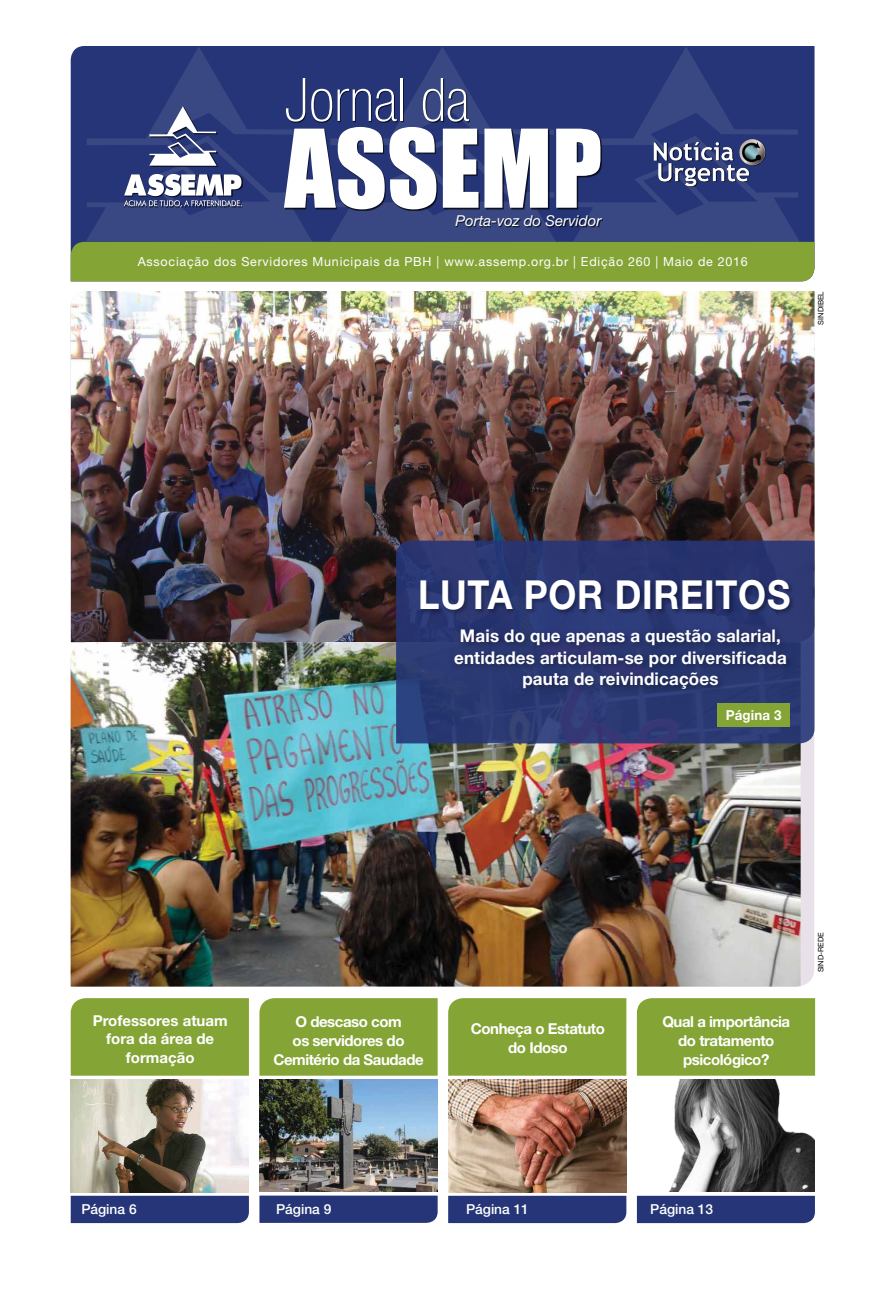
<style>
.page{position:relative;width:886px;height:1294px;background:#fff}
.page>*{position:absolute;margin:0;border:0;box-sizing:border-box;transform-origin:0 0}
.t1{font:100px "Impact";color:#fff}
.t2{font:100 condensed 60px "Helvetica Neue LT Std";color:#fff}
.t3{font:700 40px "Helvetica Neue LT Std";letter-spacing:.02em;color:#fff;scale:.9 1}
.t4{font:700 17.5px/21.2px "Helvetica Neue LT Std";letter-spacing:.01em;color:#fff;text-align:center}
.t5{font:700 15px/18.5px "Helvetica Neue LT Std";letter-spacing:-.03em;color:#fff;text-align:center}
.t6{font:700 15px/18.5px "Helvetica Neue LT Std";color:#fff;text-align:center}
.t7{font:italic 15px "Helvetica Neue LT Std";color:#fff}
.t8{font:500 13.75px "Helvetica Neue LT Std";color:#fff}
.t9{font:700 13.75px "Helvetica Neue LT Std";letter-spacing:.01em;color:#fff}
.t10{font:12.5px "Helvetica Neue LT Std";letter-spacing:.06em;color:#fff}
.t11{font:7.5px "Helvetica Neue LT Std";color:#000}
</style>
<div class="page">
<img style="left:71px;top:291px;width:743px;height:351px">
<img style="left:71px;top:642px;width:730px;height:344px">
<svg style="left:396px;top:540px;width:418px;height:203px;background:#2c3873"></svg>
<svg style="left:71px;top:46px;width:743px;height:235px;background:#455770"></svg>
<div style="left:287px;top:79px;width:183px;height:44px;background:#000;opacity:.75"></div>
<div style="left:285px;top:128px;width:317px;height:83px;background:#000;opacity:.75"></div>
<div style="left:456px;top:216px;width:147px;height:11px;background:#000;opacity:.75"></div>
<div style="left:71px;top:998px;width:178px;height:77px;background:#84a436"></div>
<div style="left:71px;top:1195px;width:178px;height:27px;background:#253577"></div>
<img style="left:71px;top:1079px;width:178px;height:112px">
<div style="left:448px;top:998px;width:178px;height:77px;background:#84a436"></div>
<div style="left:448px;top:1195px;width:178px;height:27px;background:#253577"></div>
<img style="left:448px;top:1079px;width:178px;height:112px">
<div style="left:637px;top:998px;width:178px;height:77px;background:#84a436"></div>
<div style="left:637px;top:1195px;width:178px;height:27px;background:#253577"></div>
<img style="left:669px;top:1079px;width:146px;height:112px">
<div style="left:259px;top:998px;width:179px;height:77px;background:#84a436"></div>
<div style="left:259px;top:1195px;width:179px;height:27px;background:#253577"></div>
<img style="left:259px;top:1079px;width:179px;height:112px">
<div style="left:451px;top:626px;width:344px;height:71px;background:#000;opacity:.42"></div>
<div style="left:419px;top:579px;width:376px;height:36px;background:#000;opacity:.35"></div>
<div style="left:717px;top:703px;width:73px;height:24px;background:#84a436"></div>
<h2 class="t2" style="left:284px;top:66px;width:186px">Jornal da</h2>
<h1 class="t1" style="left:284px;top:91px;width:319px">ASSEMP</h1>
<p class="t7" style="left:455px;top:212px;width:148px">Porta-voz do Servidor</p>
<p class="t10" style="left:138px;top:254px;width:612px">Associação dos Servidores Municipais da PBH | www.assemp.org.br | Edição 260 | Maio de 2016</p>
<p class="t11" style="left:816px;top:325px;width:35px;rotate:-90deg">SINDIBEL</p>
<h3 class="t3" style="left:418px;top:570px;width:415px">LUTA POR DIREITOS</h3>
<p class="t4" style="left:454px;top:625px;width:334px">Mais do que apenas a questão salarial, entidades articulam-se por diversificada pauta de reivindicações</p>
<p class="t9" style="left:726px;top:706px;width:57px">Página 3</p>
<p class="t6" style="left:93px;top:1010px;width:136px">Professores atuam fora da área de formação</p>
<p class="t5" style="left:273px;top:1012px;width:152px">O descaso com<br>os servidores do<br>Cemitério da Saudade</p>
<p class="t5" style="left:471px;top:1019px;width:136px">Conheça o Estatuto do Idoso</p>
<p class="t5" style="left:662px;top:1012px;width:129px">Qual a importância do tratamento psicológico?</p>
<p class="t11" style="left:816px;top:972px;width:41px;rotate:-90deg">SIND-REDE</p>
<p class="t8" style="left:81px;top:1201px;width:57px">Página 6</p>
<p class="t8" style="left:466px;top:1201px;width:64px">Página 11</p>
<p class="t8" style="left:650px;top:1201px;width:64px">Página 13</p>
<p class="t8" style="left:276px;top:1201px;width:57px">Página 9</p>
</div>
